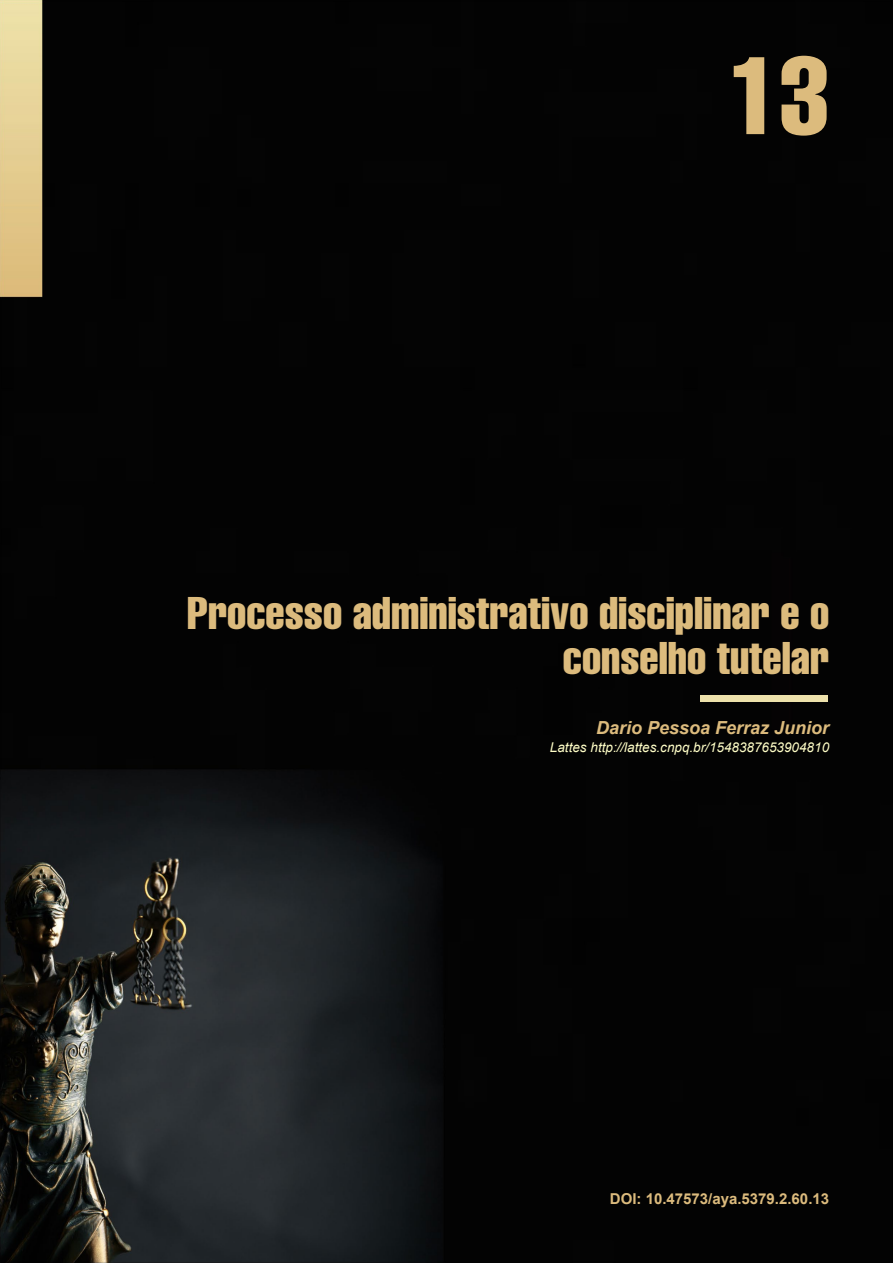
<style>
.page{position:relative;width:893px;height:1263px;background:#fff}
.page>*{position:absolute;margin:0;border:0;box-sizing:border-box;transform-origin:0 0}
.t1{font:extra-condensed 108px "Helvetica";color:#dcbb7d}
.t2{font:extra-condensed 45px/45px "Helvetica";color:#dcbb7d;text-align:right}
.t3{font:italic 700 18px "Arial";color:#dcbb7d}
.t4{font:700 15px "Arial";color:#dcbb7d}
.t5{font:italic 13.5px "Arial";color:#fffec7}
</style>
<div class="page">
<img style="left:0;top:0;width:893px;height:1263px">
<div style="left:700px;top:695px;width:128px;height:6px;background:#ede1ab"></div>
<h1 class="t1" style="left:729px;top:27px;width:102px">13</h1>
<p class="t2" style="left:187px;top:590px;width:643px">Processo administrativo disciplinar e o conselho tutelar</p>
<p class="t3" style="left:596px;top:715px;width:235px">Dario Pessoa Ferraz Junior</p>
<p class="t5" style="left:550px;top:738px;width:281px">Lattes http://lattes.cnpq.br/1548387653904810</p>
<p class="t4" style="left:610px;top:1188px;width:221px">DOI: 10.47573/aya.5379.2.60.13</p>
</div>
